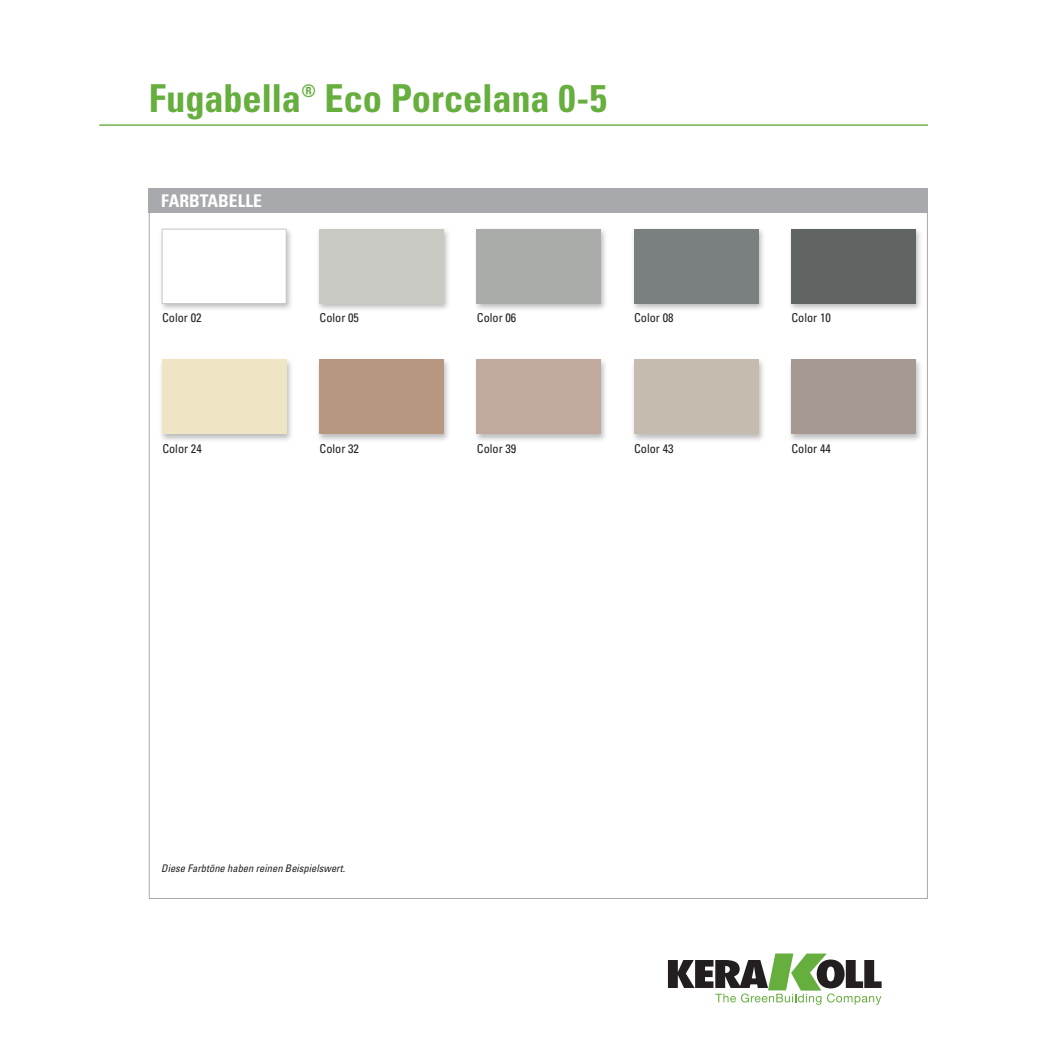
<style>
.page{position:relative;width:1042px;height:1042px;background:#fff}
.page>*{position:absolute;margin:0;border:0;box-sizing:border-box;transform-origin:0 0}
.notag_nome_prodotto{font:700 condensed 38.5px "Univers LT Std";letter-spacing:-.005em;color:#66ae3d}
._2011_eco_titolo_box{font:700 condensed 17.5px "Univers LT Std";color:#fff}
.testo_box{font:condensed 12.25px "Univers LT Std";color:#231f20}
.testo_box-2{font:italic condensed 10.5px "Univers LT Std";color:#231f20}
</style>
<div class="page">
<hr style="left:99px;top:124px;width:829px;height:2px;background:#66ae3d">
<svg style="left:668px;top:953px;width:213px;height:52px"></svg>
<div style="left:149px;top:189px;width:779px;height:24px;background:#a8a9ad"></div>
<div style="left:473px;top:357px;width:135px;height:85px;background:#231f20;opacity:.3"></div>
<div style="left:477px;top:360px;width:124px;height:74px;background:#c1a99f"></div>
<div style="left:159px;top:357px;width:134px;height:85px;background:#231f20;opacity:.3"></div>
<div style="left:162px;top:360px;width:124px;height:74px;background:#efe5c5"></div>
<div style="left:316px;top:357px;width:135px;height:85px;background:#231f20;opacity:.3"></div>
<div style="left:320px;top:360px;width:124px;height:74px;background:#b7977f"></div>
<div style="left:630px;top:357px;width:135px;height:85px;background:#231f20;opacity:.3"></div>
<div style="left:634px;top:360px;width:124px;height:74px;background:#c5bcaf"></div>
<div style="left:787px;top:357px;width:135px;height:85px;background:#231f20;opacity:.3"></div>
<div style="left:791px;top:360px;width:124px;height:74px;background:#a59992"></div>
<div style="left:787px;top:227px;width:135px;height:85px;background:#231f20;opacity:.3"></div>
<div style="left:791px;top:229px;width:124px;height:74px;background:#606564"></div>
<div style="left:630px;top:227px;width:135px;height:85px;background:#231f20;opacity:.3"></div>
<div style="left:634px;top:229px;width:124px;height:74px;background:#7a7f80"></div>
<div style="left:473px;top:227px;width:135px;height:85px;background:#231f20;opacity:.3"></div>
<div style="left:477px;top:229px;width:124px;height:74px;background:#aaacaa"></div>
<div style="left:158px;top:226px;width:136px;height:86px;background:#231f20;opacity:.3"></div>
<div style="left:162px;top:229px;width:124px;height:75px;background:#fff;border:1px solid #c7c8ca"></div>
<div style="left:316px;top:227px;width:135px;height:85px;background:#231f20;opacity:.3"></div>
<div style="left:320px;top:229px;width:124px;height:74px;background:#c7c9c2"></div>
<p class="notag_nome_prodotto" style="left:149px;top:75px;width:460px">Fugabella<sup>®</sup> Eco Porcelana 0-5</p>
<p class="_2011_eco_titolo_box" style="left:161px;top:190px;width:102px">FARBTABELLE</p>
<p class="testo_box" style="left:162px;top:310px;width:41px">Color 02</p>
<p class="testo_box" style="left:320px;top:310px;width:41px">Color 05</p>
<p class="testo_box" style="left:477px;top:310px;width:41px">Color 06</p>
<p class="testo_box" style="left:634px;top:310px;width:41px">Color 08</p>
<p class="testo_box" style="left:791px;top:310px;width:41px">Color 10</p>
<p class="testo_box" style="left:162px;top:441px;width:41px">Color 24</p>
<p class="testo_box" style="left:320px;top:441px;width:41px">Color 32</p>
<p class="testo_box" style="left:477px;top:441px;width:41px">Color 39</p>
<p class="testo_box" style="left:634px;top:441px;width:41px">Color 43</p>
<p class="testo_box" style="left:791px;top:441px;width:41px">Color 44</p>
<p class="testo_box-2" style="left:161px;top:862px;width:185px">Diese Farbtöne haben reinen Beispielswert.</p>
</div>
